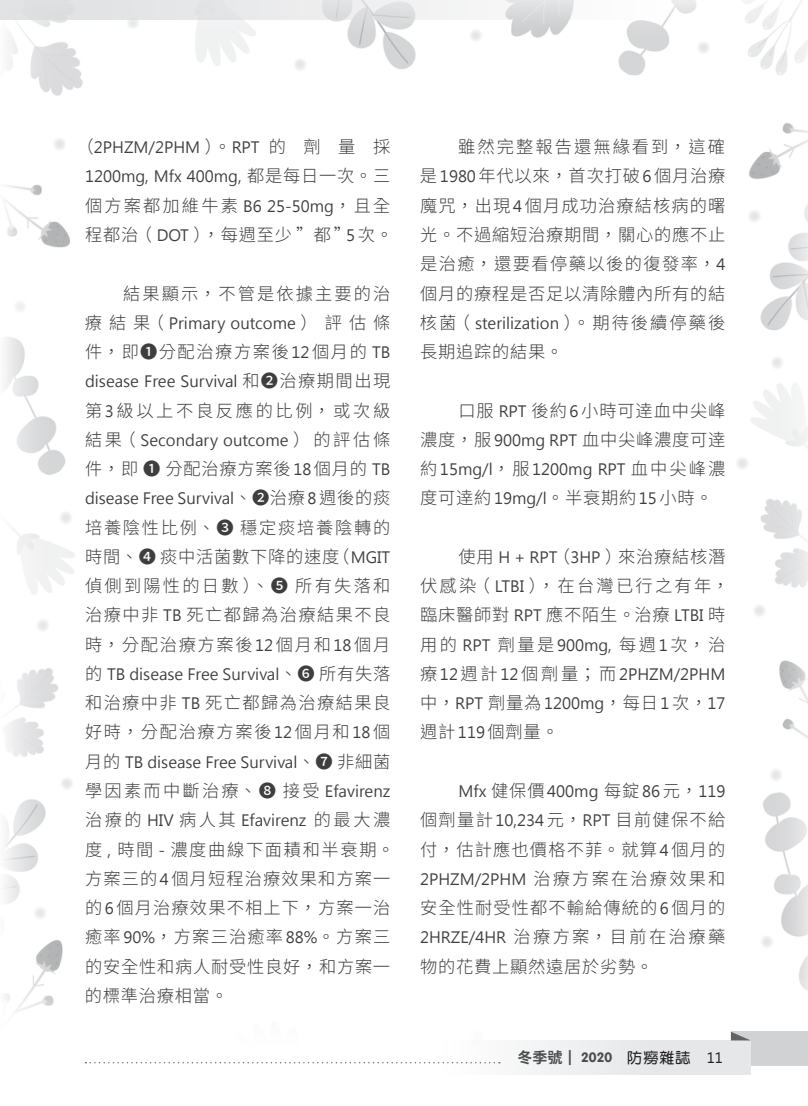
<style>
.page{position:relative;width:808px;height:1106px;background:#fff}
.page>*{position:absolute;margin:0;border:0;box-sizing:border-box;transform-origin:0 0}
.t1{font:300 17.25px/29.2px "Source Han Sans TC";letter-spacing:.065em;color:#3e3e3f;text-align:justify}
.t2{font:300 17.25px/29.2px "Source Han Sans TC";letter-spacing:.045em;color:#3e3e3f}
.t3{font:300 17.25px/29.2px "Source Han Sans TC";letter-spacing:.125em;color:#3e3e3f}
.t4{font:300 17.25px "Source Han Sans TC";letter-spacing:.13em;color:#3e3e3f}
.t5{font:300 17.25px "Source Han Sans TC";letter-spacing:.09em;color:#3e3e3f}
.t6{font:300 17.25px "Source Han Sans TC";letter-spacing:.15em;color:#3e3e3f}
.t7{font:300 17.25px "Source Han Sans TC";letter-spacing:.12em;color:#3e3e3f}
.t8{font:15.45px/29.2px "Microsoft Jheng Hei";color:#3e3e3f;text-align:center}
.t9{font:13.5px "VAG Rounded Bold";color:#4b4c4d}
.s1{font-family:"Source Han Sans TC";font-weight:300;font-size:17.25px}
.s2{font-family:"Microsoft Jheng Hei";font-weight:400;font-size:15.45px}
.s3{font-weight:500}
.s4{font-family:"Source Han Sans TC";font-weight:500;font-size:17.25px}
.s5{font-family:"Source Han Sans TC";font-weight:700;font-size:15px}
.s6{font-family:"DF Yuan Std W8";font-size:15px}
.s7{font-family:"DF Yuan Std W7";font-size:15px;color:#231f20}
.s8{font-family:"Khmer UI";font-size:15px;color:#231f20}
</style>
<div class="page">
<img style="left:3px;top:20px;width:805px;height:1055px">
<svg style="left:0;top:0;width:801px;height:20px"></svg>
<div style="left:731px;top:1031px;width:77px;height:34px;background:#d1d2d4"></div>
<div style="left:444px;top:1040px;width:307px;height:34px;background:linear-gradient(to right,#fcfcfc,#e1e2e4)"></div>
<svg style="left:731px;top:1032px;width:19px;height:8px"></svg>
<svg style="left:85px;top:1061px;width:415px;height:2px"></svg>
<p class="t8" style="left:76px;top:133px;width:315px"><span class="s1">（</span>2PHZM/2PHM <span class="s1">）。</span>RPT <span class="s1">的 劑 量 採<br></span>1200mg, Mfx 400mg, <span class="s1">都是每日一次。三</span></p>
<p class="t3" style="left:85px;top:191px;width:309px">個方案都加維牛素 <span class="s2">B6 25-50mg</span>，且全程都治（ <span class="s2">DOT</span> ），每週至少 ”都”<span class="s2">5</span>次。</p>
<p class="t7" style="left:123px;top:283px;width:268px">結果顯示，不管是依據主要的治</p>
<p class="t8" style="left:85px;top:308px;width:307px"><span class="s1">療結果（</span> Primary outcome <span class="s1">）評估條</span></p>
<p class="t5" style="left:85px;top:342px;width:307px">件，即<span class="s3">❶</span>分配治療方案後<span class="s2">12</span>個月的 <span class="s2">TB</span></p>
<p class="t8" style="left:85px;top:367px;width:307px">disease Free Survival <span class="s1">和</span><span class="s4">❷</span><span class="s1">治療期間出現</span></p>
<p class="t6" style="left:85px;top:400px;width:307px">第<span class="s2">3</span>級以上不良反應的比例，或次級</p>
<p class="t8" style="left:85px;top:425px;width:307px"><span class="s1">結果（</span> Secondary outcome <span class="s1">）的評估條</span></p>
<p class="t2" style="left:85px;top:454px;width:307px">件，即 <span class="s3">❶</span> 分配治療方案後<span class="s2">18</span>個月的 <span class="s2">TB</span></p>
<p class="t8" style="left:85px;top:484px;width:307px">disease Free Survival<span class="s1">、</span><span class="s4">❷</span><span class="s1">治療</span> 8 <span class="s1">週後的痰</span></p>
<p class="t1" style="left:85px;top:513px;width:307px">培養陰性比例、<span class="s3">❸</span> 穩定痰培養陰轉的時間、<span class="s3">❹</span> 痰中活菌數下降的速度（<span class="s2">MGIT</span>偵側到陽性的日數）、<span class="s3">❺</span> 所有失落和治療中非 <span class="s2">TB</span> 死亡都歸為治療結果不良時，分配治療方案後<span class="s2">12</span>個月和<span class="s2">18</span>個月</p>
<p class="t8" style="left:85px;top:659px;width:307px"><span class="s1">的</span> TB disease Free Survival<span class="s1">、</span><span class="s4">❻</span> <span class="s1">所有失落</span></p>
<p class="t1" style="left:85px;top:688px;width:307px">和治療中非 <span class="s2">TB</span> 死亡都歸為治療結果良好時，分配治療方案後<span class="s2">12</span>個月和<span class="s2">18</span>個</p>
<p class="t8" style="left:85px;top:747px;width:307px"><span class="s1">月的</span> TB disease Free Survival<span class="s1">、</span><span class="s4">❼</span> <span class="s1">非細菌</span></p>
<p class="t4" style="left:85px;top:781px;width:307px">學因素而中斷治療、<span class="s3">❽</span> 接受 <span class="s2">Efavirenz</span></p>
<p class="t8" style="left:85px;top:806px;width:307px"><span class="s1">治療的</span> HIV <span class="s1">病人其</span> Efavirenz <span class="s1">的最大濃</span></p>
<p class="t1" style="left:85px;top:835px;width:311px;text-align:left">度 <span class="s2">,</span> 時間 <span class="s2">-</span> 濃度曲線下面耫和半衰期。方案三的<span class="s2">4</span>個月短程治療效果和方案一的<span class="s2">6</span>個月治療效果不相上下，方案一治癒率<span class="s2">90%</span>，方案三治癒率<span class="s2">88%</span>。方案三的安全性和病人耐受性良好，和方案一的標準治療相當。</p>
<p class="t1" style="left:420px;top:133px;width:307px;text-indent:38px">雖然完整報告還無緣看到，這確是<span class="s2">1980</span>年代以來，首次打破<span class="s2">6</span>個月治療魔咒，出現<span class="s2">4</span>個月成功治療結核病的曙光。不過縮短治療期間，關心的應不止是治癒，還要看停藥以後的復發率，<span class="s2">4</span>個月的療程是否足以清除體內所有的結</p>
<p class="t8" style="left:420px;top:308px;width:307px"><span class="s1">核菌（</span> sterilization <span class="s1">）。期待後續停藥後</span></p>
<p class="t2" style="left:420px;top:337px;width:145px">長期追踪的結果。</p>
<p class="t1" style="left:420px;top:396px;width:307px;text-align:right">口服 <span class="s2">RPT</span> 後約<span class="s2">6</span>小時可逹血中尖峰<br>濃度，服<span class="s2">900mg RPT</span> 血中尖峰濃度可逹</p>
<p class="t8" style="left:420px;top:455px;width:307px"><span class="s1">約</span> 15mg/l<span class="s1">，服</span> 1200mg RPT <span class="s1">血中尖峰濃</span></p>
<p class="t2" style="left:420px;top:484px;width:294px">度可逹約<span class="s2">19mg/l</span>。半衰期約<span class="s2">15</span>小時。</p>
<p class="t2" style="left:420px;top:542px;width:311px;text-indent:38px">使用 <span class="s2">H + RPT</span>（<span class="s2">3HP</span> ）來治療結核潛伏感染（ <span class="s2">LTBI</span> ），在台灣已行之有年，臨床醫師對 <span class="s2">RPT</span> 應不陌生。治療 <span class="s2">LTBI</span> 時用的 <span class="s2">RPT</span> 劑量是<span class="s2">900mg,</span> 每週<span class="s2">1</span>次，治</p>
<p class="t8" style="left:420px;top:659px;width:307px;text-align:left"><span class="s1">療</span> 12 <span class="s1">週計</span> 12 <span class="s1">個劑量；而</span> 2PHZM/2PHM<span class="s1">中，</span>RPT <span class="s1">劑量為</span> 1200mg<span class="s1">，每日</span> 1<span class="s1">次，</span>17</p>
<p class="t1" style="left:420px;top:718px;width:140px">週計<span class="s2">119</span>個劑量。</p>
<p class="t8" style="left:458px;top:776px;width:269px">Mfx <span class="s1">健保價</span>400mg <span class="s1">每錠</span>86<span class="s1">元，</span>119</p>
<p class="t1" style="left:420px;top:805px;width:307px">個劑量計<span class="s2">10,234</span>元，<span class="s2">RPT</span> 目前健保不給付，估計應也價格不菲。就算<span class="s2">4</span>個月的</p>
<p class="t8" style="left:420px;top:864px;width:307px">2PHZM/2PHM <span class="s1">治療方案在治療效果和</span></p>
<p class="t1" style="left:420px;top:893px;width:307px">安全性耐受性都不輸給傳統的<span class="s2">6</span>個月的<span class="s2">2HRZE/4HR</span> 治療方案，目前在治療藥物的花費上顯然遠居於劣勢。</p>
<p class="t9" style="left:517px;top:1049px;width:207px"><span class="s5">冬季號</span><span class="s6">｜</span> 2020 <span class="s7">防癆雜誌</span> <span class="s8">11</span></p>
</div>
